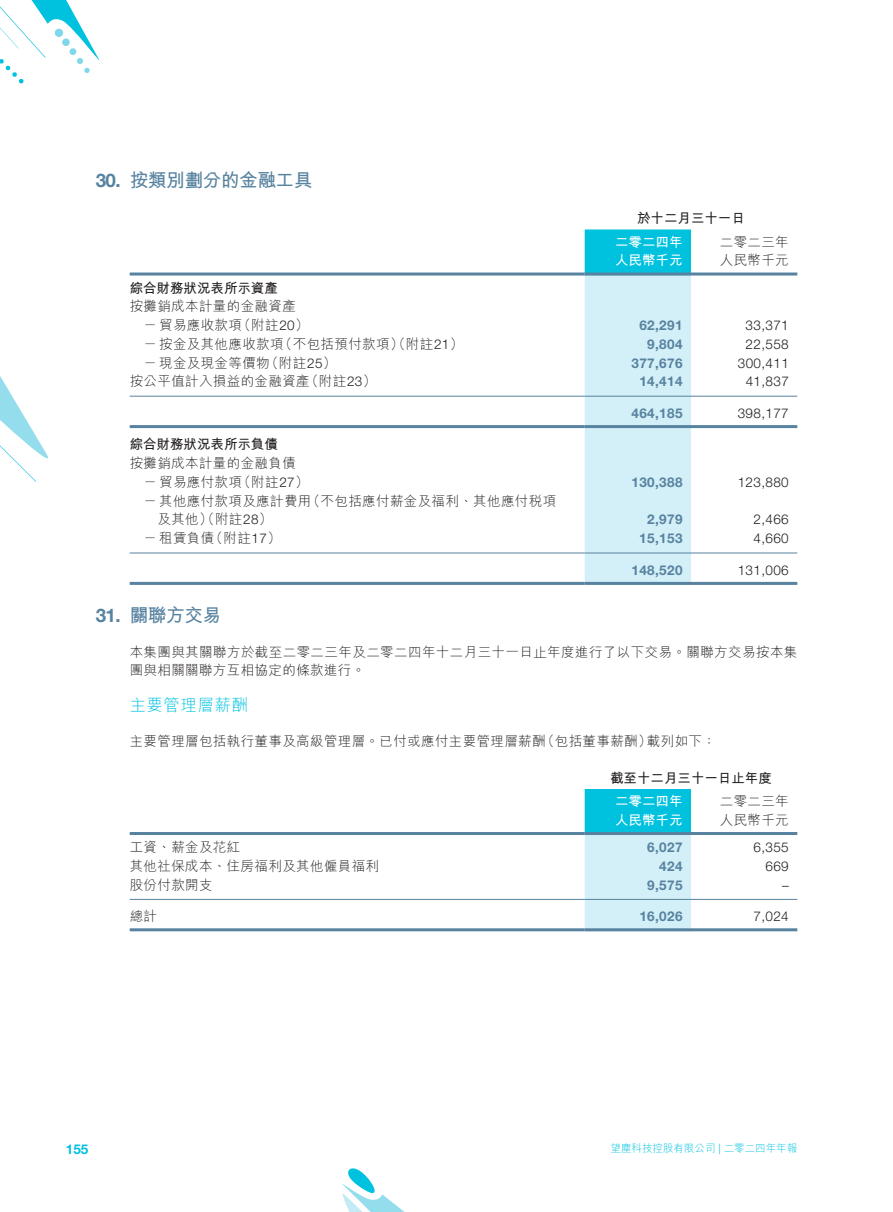
<style>
.page{position:relative;width:893px;height:1212px;background:#fff}
.page>*{position:absolute;margin:0;border:0;box-sizing:border-box;transform-origin:0 0}
.t1{font:700 18.75px "M Hei HK";letter-spacing:-.025em;color:#5883a0}
.t2{font:700 18.75px "Helvetica Neue LT Std";color:#5883a0}
.t3{font:300 16.5px "M Hei HK";letter-spacing:.03em;color:#00c2df}
.t4{font:300 13.5px/18px "M Hei HK";letter-spacing:.03em;color:#231f20}
.t5{font:700 13.5px "Helvetica Neue LT Std";letter-spacing:.03em;color:#5883a0}
.t6{font:300 13.5px "Helvetica Neue LT Std";letter-spacing:.03em;color:#231f20}
.t7{font:700 13.5px "M Hei HK";color:#231f20}
.t8{font:700 13.5px "M Hei HK";color:#fff}
.t9{font:700 13.5px "Helvetica Neue LT Std";color:#00c2df}
.t10{font:300 10.5px "M Hei HK";color:#00c2df}
.s1{font-family:"Helvetica Neue LT Std"}
</style>
<div class="page">
<svg style="left:0;top:376px;width:48px;height:106px"></svg>
<svg style="left:0;top:0;width:100px;height:84px"></svg>
<svg style="left:342px;top:1168px;width:62px;height:44px"></svg>
<svg style="left:585px;top:229px;width:106px;height:353px;background:#b8e8f3"></svg>
<hr style="left:130px;top:272px;width:455px;height:3px;background:#5883a0">
<hr style="left:585px;top:272px;width:106px;height:3px;background:#5883a0">
<hr style="left:691px;top:272px;width:106px;height:3px;background:#5883a0">
<hr style="left:130px;top:396px;width:455px;height:1px;background:#5883a0">
<hr style="left:585px;top:396px;width:106px;height:1px;background:#5883a0">
<hr style="left:691px;top:396px;width:106px;height:1px;background:#5883a0">
<hr style="left:130px;top:425px;width:455px;height:3px;background:#5883a0">
<hr style="left:585px;top:425px;width:106px;height:3px;background:#5883a0">
<hr style="left:691px;top:425px;width:106px;height:3px;background:#5883a0">
<hr style="left:130px;top:553px;width:455px;height:1px;background:#5883a0">
<hr style="left:585px;top:553px;width:106px;height:1px;background:#5883a0">
<hr style="left:691px;top:553px;width:106px;height:1px;background:#5883a0">
<hr style="left:130px;top:582px;width:455px;height:3px;background:#5883a0">
<hr style="left:585px;top:582px;width:106px;height:3px;background:#5883a0">
<hr style="left:691px;top:582px;width:106px;height:3px;background:#5883a0">
<svg style="left:585px;top:789px;width:106px;height:139px;background:#8fe0ef"></svg>
<hr style="left:130px;top:832px;width:455px;height:3px;background:#5883a0">
<hr style="left:585px;top:832px;width:106px;height:3px;background:#5883a0">
<hr style="left:691px;top:832px;width:106px;height:3px;background:#5883a0">
<hr style="left:130px;top:899px;width:455px;height:1px;background:#5883a0">
<hr style="left:585px;top:899px;width:106px;height:1px;background:#5883a0">
<hr style="left:691px;top:899px;width:106px;height:1px;background:#5883a0">
<hr style="left:130px;top:928px;width:455px;height:3px;background:#5883a0">
<hr style="left:585px;top:928px;width:106px;height:3px;background:#5883a0">
<hr style="left:691px;top:928px;width:106px;height:3px;background:#5883a0">
<h1 class="t2" style="left:96px;top:169px;width:27px">30.</h1>
<h1 class="t1" style="left:130px;top:166px;width:184px">按類別劃分的金融工具</h1>
<p class="t7" style="left:130px;top:278px;width:150px">綜合財務狀況表所示資產</p>
<p class="t4" style="left:130px;top:297px;width:168px">按攤銷成本計量的金融資產</p>
<p class="t4" style="left:237px;top:316px;width:73px">（附註<span class="s1">20</span>(</p>
<p class="t4" style="left:144px;top:316px;width:100px">－貿易應收款項</p>
<p class="t4" style="left:279px;top:335px;width:186px">（不包括預付款項）（附註<span class="s1">21</span>(</p>
<p class="t4" style="left:144px;top:335px;width:142px">－按金及其他應收款項</p>
<p class="t4" style="left:265px;top:353px;width:73px">（附註<span class="s1">25</span>(</p>
<p class="t4" style="left:144px;top:353px;width:128px">－現金及現金等價物</p>
<p class="t4" style="left:305px;top:372px;width:73px">（附註<span class="s1">23</span>(</p>
<p class="t4" style="left:130px;top:372px;width:182px">按公平值計入損益的金融資產</p>
<p class="t7" style="left:130px;top:435px;width:150px">綜合財務狀況表所示負債</p>
<p class="t4" style="left:130px;top:454px;width:168px">按攤銷成本計量的金融負債</p>
<p class="t4" style="left:144px;top:473px;width:100px">－貿易應付款項</p>
<p class="t4" style="left:237px;top:473px;width:73px">（附註<span class="s1">27</span>(</p>
<p class="t4" style="left:144px;top:491px;width:169px">－其他應付款項及應計費用</p>
<p class="t4" style="left:307px;top:491px;width:251px">（不包括應付薪金及福利、其他應付稅項</p>
<p class="t4" style="left:157px;top:510px;width:116px">及其他）（附註<span class="s1">28</span>(</p>
<p class="t4" style="left:210px;top:529px;width:73px">（附註<span class="s1">17</span>(</p>
<p class="t4" style="left:144px;top:529px;width:72px">－租賃負債</p>
<p class="t7" style="left:637px;top:208px;width:109px">於十二月三十一日</p>
<p class="t4" style="left:720px;top:232px;width:71px">二零二三年</p>
<p class="t8" style="left:615px;top:232px;width:69px">二零二四年</p>
<p class="t8" style="left:615px;top:250px;width:69px">人民幣千元</p>
<p class="t4" style="left:720px;top:251px;width:71px">人民幣千元</p>
<p class="t5" style="left:639px;top:317px;width:45px">62,291</p>
<p class="t6" style="left:746px;top:317px;width:45px">33,371</p>
<p class="t5" style="left:647px;top:336px;width:37px">9,804</p>
<p class="t6" style="left:746px;top:336px;width:45px">22,558</p>
<p class="t5" style="left:631px;top:354px;width:53px">377,676</p>
<p class="t6" style="left:738px;top:354px;width:53px">300,411</p>
<p class="t5" style="left:639px;top:373px;width:45px">14,414</p>
<p class="t6" style="left:746px;top:373px;width:45px">41,837</p>
<p class="t5" style="left:631px;top:405px;width:53px">464,185</p>
<p class="t6" style="left:738px;top:405px;width:53px">398,177</p>
<p class="t5" style="left:631px;top:474px;width:53px">130,388</p>
<p class="t6" style="left:738px;top:474px;width:53px">123,880</p>
<p class="t5" style="left:647px;top:511px;width:37px">2,979</p>
<p class="t6" style="left:753px;top:511px;width:37px">2,466</p>
<p class="t5" style="left:639px;top:530px;width:45px">15,153</p>
<p class="t6" style="left:753px;top:530px;width:37px">4,660</p>
<p class="t5" style="left:631px;top:561px;width:53px">148,520</p>
<p class="t6" style="left:738px;top:562px;width:53px">131,006</p>
<h1 class="t2" style="left:96px;top:604px;width:27px">31.</h1>
<h1 class="t1" style="left:130px;top:601px;width:93px">關聯方交易</h1>
<p class="t4" style="left:130px;top:643px;width:669px">本集團與其關聯方於截至二零二三年及二零二四年十二月三十一日止年度進行了以下交易。關聯方交易按本集團與相關關聯方互相協定的條款進行。</p>
<p class="t3" style="left:130px;top:696px;width:120px">主要管理層薪酬</p>
<p class="t4" style="left:647px;top:732px;width:71px">載列如下：</p>
<p class="t4" style="left:130px;top:732px;width:417px">主要管理層包括執行董事及高級管理層。已付或應付主要管理層薪酬</p>
<p class="t4" style="left:541px;top:732px;width:112px">（包括董事薪酬）</p>
<p class="t7" style="left:610px;top:768px;width:163px">截至十二月三十一日止年度</p>
<p class="t4" style="left:720px;top:792px;width:71px">二零二三年</p>
<p class="t8" style="left:615px;top:791px;width:69px">二零二四年</p>
<p class="t8" style="left:615px;top:810px;width:69px">人民幣千元</p>
<p class="t4" style="left:720px;top:810px;width:71px">人民幣千元</p>
<p class="t4" style="left:130px;top:838px;width:112px">工資、薪金及花紅</p>
<p class="t5" style="left:647px;top:839px;width:37px">6,027</p>
<p class="t6" style="left:753px;top:839px;width:37px">6,355</p>
<p class="t4" style="left:130px;top:857px;width:251px">其他社保成本、住房福利及其他僱員福利</p>
<p class="t5" style="left:659px;top:858px;width:25px">424</p>
<p class="t6" style="left:765px;top:858px;width:25px">669</p>
<p class="t4" style="left:130px;top:875px;width:84px">股份付款開支</p>
<p class="t5" style="left:647px;top:876px;width:37px">9,575</p>
<p class="t6" style="left:782px;top:876px;width:8px">–</p>
<p class="t4" style="left:130px;top:907px;width:29px">總計</p>
<p class="t5" style="left:639px;top:908px;width:45px">16,026</p>
<p class="t6" style="left:753px;top:908px;width:37px">7,024</p>
<p class="t9" style="left:66px;top:1141px;width:24px">155</p>
<p class="t10" style="left:611px;top:1143px;width:188px">望塵科技控股有限公司 <span class="s1">|</span> 二零二四年年報</p>
</div>
